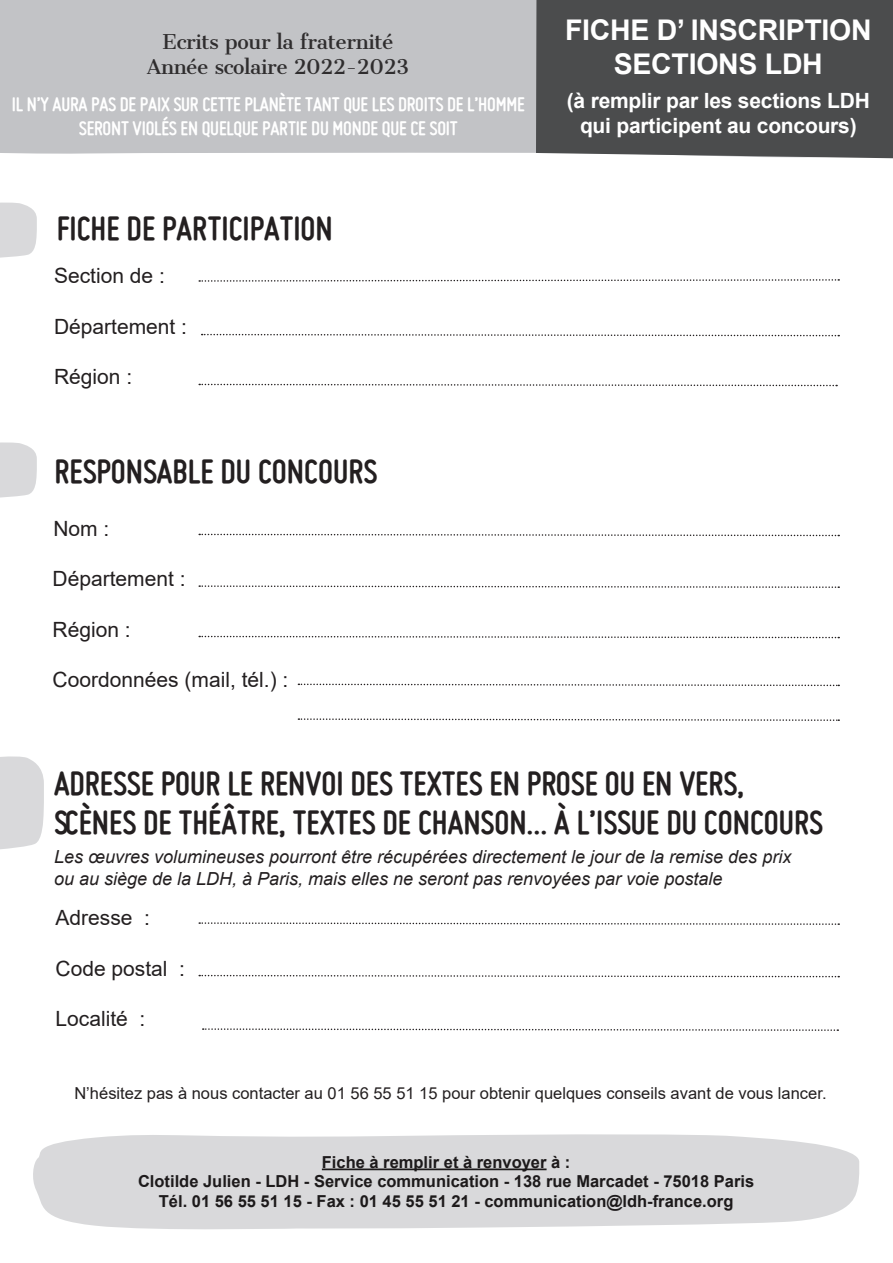
<style>
.page{position:relative;width:893px;height:1263px;background:#fff}
.page>*{position:absolute;margin:0;border:0;box-sizing:border-box;transform-origin:0 0}
.t1{font:700 36px "Miso";color:#231f20}
.t2{font:700 28.5px "Arial";letter-spacing:-.01em;color:#fff}
.t3{font:21px "Arial";color:#231f20}
.t4{font:700 21px/24px "Miso";letter-spacing:-.01em;color:#fff;text-align:center}
.t5{font:700 21px/25.2px "Arial";letter-spacing:-.01em;color:#fff;text-align:center}
.t6{font:19.5px "Cantata One";letter-spacing:-.02em;color:#2f2d2e}
.t7{font:italic 18px "Arial";color:#231f20}
.t8{font:700 16.5px "Arial";color:#231f20}
.t9{font:16.5px "Arial";color:#231f20}
</style>
<div class="page">
<svg style="left:202px;top:333px;width:637px;height:4px"></svg>
<svg style="left:199px;top:383px;width:638px;height:4px"></svg>
<svg style="left:199px;top:279px;width:640px;height:3px"></svg>
<svg style="left:199px;top:533px;width:640px;height:4px"></svg>
<svg style="left:199px;top:585px;width:640px;height:3px"></svg>
<svg style="left:199px;top:635px;width:640px;height:4px"></svg>
<svg style="left:199px;top:922px;width:640px;height:3px"></svg>
<svg style="left:199px;top:974px;width:640px;height:4px"></svg>
<svg style="left:203px;top:1028px;width:635px;height:3px"></svg>
<svg style="left:298px;top:683px;width:541px;height:4px"></svg>
<svg style="left:0;top:756px;width:44px;height:94px"></svg>
<svg style="left:0;top:442px;width:37px;height:56px"></svg>
<svg style="left:0;top:202px;width:37px;height:56px"></svg>
<svg style="left:298px;top:718px;width:541px;height:3px"></svg>
<svg style="left:33px;top:1134px;width:826px;height:96px;fill:#d9d9db"></svg>
<div style="left:0;top:0;width:893px;height:159px;background:#c2c3c6"></div>
<div style="left:536px;top:0;width:357px;height:158px;background:#4b4c4d"></div>
<p class="t6" style="left:163px;top:30px;width:233px">Ecrits pour la fraternité</p>
<p class="t6" style="left:147px;top:55px;width:264px">Année scolaire 2022-2023</p>
<p class="t4" style="left:12px;top:92px;width:514px">IL N’Y AURA PAS DE PAIX SUR CETTE PLANÈTE TANT QUE LES DROITS DE L’HOMME<br>SERONT VIOLÉS EN QUELQUE PARTIE DU MONDE QUE CE SOIT</p>
<p class="t1" style="left:57px;top:208px;width:277px">FICHE DE PARTICIPATION</p>
<p class="t3" style="left:54px;top:262px;width:112px">Section de :</p>
<p class="t3" style="left:54px;top:312px;width:135px">Département :</p>
<p class="t3" style="left:54px;top:362px;width:80px">Région :</p>
<p class="t1" style="left:54px;top:451px;width:324px">RESPONSABLE DU CONCOURS</p>
<p class="t3" style="left:53px;top:514px;width:58px">Nom :</p>
<p class="t3" style="left:53px;top:564px;width:135px">Département :</p>
<p class="t3" style="left:53px;top:615px;width:80px">Région :</p>
<p class="t3" style="left:53px;top:665px;width:237px">Coordonnées (mail, tél.) :</p>
<p class="t2" style="left:565px;top:10px;width:308px">FICHE D’ INSCRIPTION</p>
<p class="t2" style="left:614px;top:44px;width:211px">SECTIONS LDH</p>
<p class="t5" style="left:567px;top:88px;width:304px">(à remplir par les sections LDH qui participent au concours)</p>
<p class="t1" style="left:54px;top:763px;width:692px">ADRESSE POUR LE RENVOI DES TEXTES EN PROSE OU EN VERS,</p>
<p class="t1" style="left:54px;top:802px;width:770px">SCÈNES DE THÉÂTRE, TEXTES DE CHANSON... À L’ISSUE DU CONCOURS</p>
<p class="t7" style="left:54px;top:845px;width:739px">Les œuvres volumineuses pourront être récupérées directement le jour de la remise des prix</p>
<p class="t7" style="left:54px;top:867px;width:670px">ou au siège de la LDH, à Paris, mais elles ne seront pas renvoyées par voie postale</p>
<p class="t3" style="left:56px;top:903px;width:96px">Adresse :</p>
<p class="t3" style="left:56px;top:954px;width:131px">Code postal :</p>
<p class="t3" style="left:56px;top:1004px;width:91px">Localité :</p>
<p class="t9" style="left:74px;top:1081px;width:754px">N’hésitez pas à nous contacter au 01 56 55 51 15 pour obtenir quelques conseils avant de vous lancer.</p>
<p class="t8" style="left:322px;top:1150px;width:250px">Fiche à remplir et à renvoyer à :</p>
<p class="t8" style="left:138px;top:1170px;width:618px">Clotilde Julien - LDH - Service communication - 138 rue Marcadet - 75018 Paris</p>
<p class="t8" style="left:159px;top:1190px;width:576px">Tél. 01 56 55 51 15 - Fax : 01 45 55 51 21 - communication@ldh-france.org</p>
</div>
